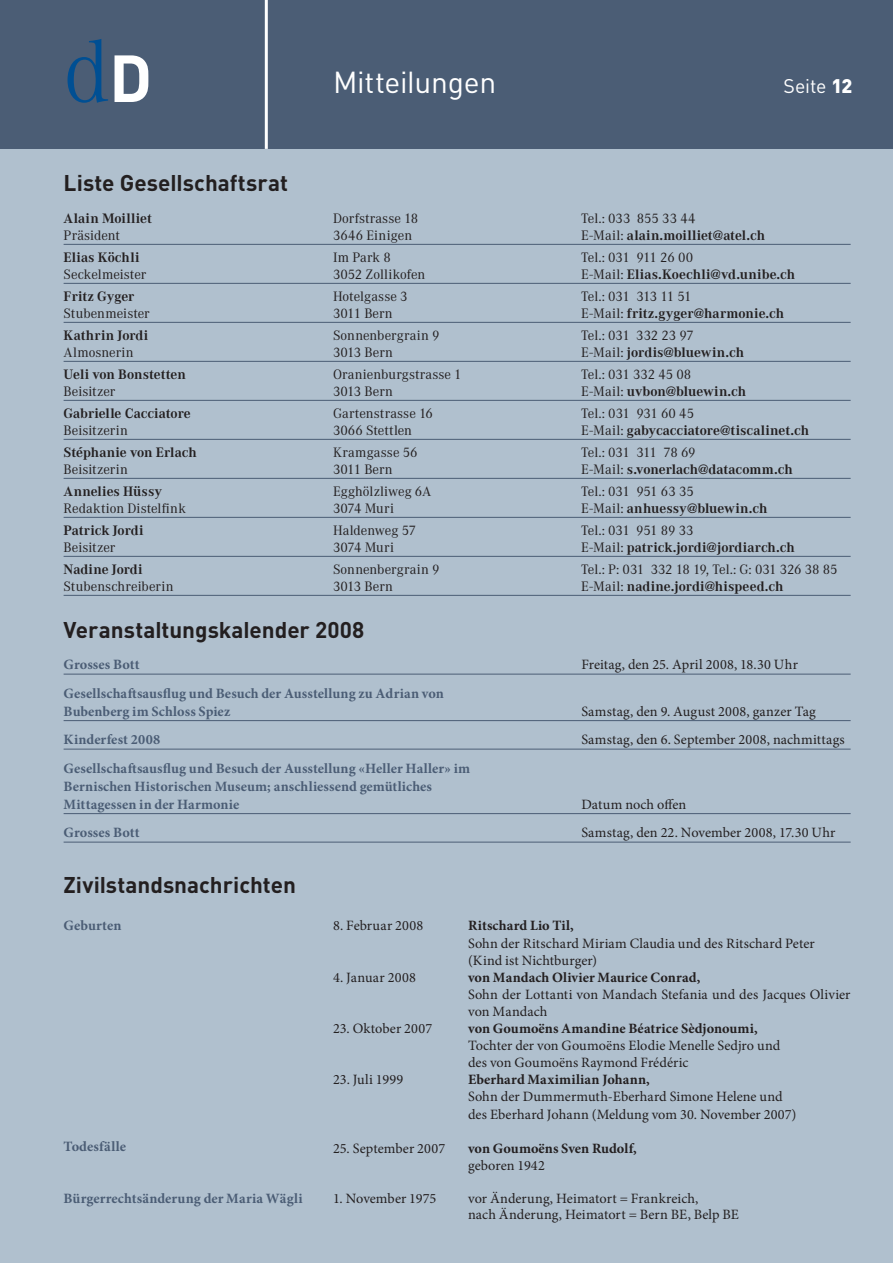
<style>
.page{position:relative;width:893px;height:1263px;background:#fff}
.page>*{position:absolute;margin:0;border:0;box-sizing:border-box;transform-origin:0 0}
.t1{font:300 93.45px "Corporate A";color:#004f93}
.t2{font:30px "DIN";letter-spacing:-.01em;color:#fff}
.t3{font:700 22.5px "DIN";color:#231f20}
.t4{font:19.5px "DIN";letter-spacing:-.005em;color:#fff}
.t5{font:14.25px/17.1px "Minion Pro";letter-spacing:.005em;color:#231f20}
.t6{font:14.25px/16.5px "Corporate A";color:#231f20}
.t7{font:700 14.25px/16.5px "Corporate A";color:#231f20}
.t8{font:700 14.25px/18px "Minion Pro";letter-spacing:.01em;color:#4b5d75}
.t9{font:700 14.25px "Minion Pro";letter-spacing:.005em;color:#231f20}
.t10{font:14.25px/16.5px "Corporate A";letter-spacing:-.025em;color:#231f20}
.t11{font:700 14.25px "Corporate A";letter-spacing:.02em;color:#231f20}
.s1{font-family:"DIN";font-weight:700;font-size:65.4px;color:#fff}
.s2{font-weight:900}
.s3{font-weight:700}
.s4{font-weight:400}
</style>
<div class="page">
<div style="left:0;top:0;width:892px;height:1263px;background:#b0c0ce"></div>
<div style="left:0;top:0;width:892px;height:149px;background:#4b5d75"></div>
<hr style="left:265px;top:0;width:3px;height:149px;background:#fff">
<hr style="left:64px;top:674px;width:786px;height:1px;background:#4b5d75">
<hr style="left:64px;top:720px;width:786px;height:1px;background:#4b5d75">
<hr style="left:64px;top:749px;width:786px;height:1px;background:#4b5d75">
<hr style="left:64px;top:813px;width:786px;height:1px;background:#4b5d75">
<hr style="left:64px;top:842px;width:786px;height:1px;background:#4b5d75">
<hr style="left:64px;top:244px;width:786px;height:1px;background:#4b5d75">
<hr style="left:64px;top:283px;width:786px;height:1px;background:#4b5d75">
<hr style="left:64px;top:322px;width:786px;height:1px;background:#4b5d75">
<hr style="left:64px;top:361px;width:786px;height:1px;background:#4b5d75">
<hr style="left:64px;top:400px;width:786px;height:1px;background:#4b5d75">
<hr style="left:64px;top:439px;width:786px;height:1px;background:#4b5d75">
<hr style="left:64px;top:478px;width:786px;height:1px;background:#4b5d75">
<hr style="left:64px;top:517px;width:786px;height:1px;background:#4b5d75">
<hr style="left:64px;top:556px;width:786px;height:1px;background:#4b5d75">
<hr style="left:64px;top:595px;width:786px;height:1px;background:#4b5d75">
<h1 class="t1" style="left:64px;top:15px;width:90px">d<span class="s1">D</span></h1>
<h3 class="t3" style="left:64px;top:175px;width:226px">Liste Gesellschaftsrat</h3>
<p class="t11" style="left:64px;top:213px;width:90px">Alain Moilliet</p>
<p class="t6" style="left:64px;top:228px;width:58px">Präsident</p>
<p class="t7" style="left:64px;top:250px;width:77px">Elias Köchli</p>
<p class="t6" style="left:64px;top:267px;width:84px">Seckelmeister</p>
<p class="t7" style="left:64px;top:289px;width:72px">Fritz Gyger</p>
<p class="t6" style="left:64px;top:306px;width:88px">Stubenmeister</p>
<p class="t7" style="left:64px;top:328px;width:86px">Kathrin Jordi</p>
<p class="t6" style="left:64px;top:345px;width:72px">Almosnerin</p>
<p class="t7" style="left:64px;top:367px;width:124px">Ueli von Bonstetten</p>
<p class="t6" style="left:64px;top:384px;width:53px">Beisitzer</p>
<p class="t7" style="left:64px;top:406px;width:129px">Gabrielle Cacciatore</p>
<p class="t6" style="left:64px;top:423px;width:66px">Beisitzerin</p>
<p class="t7" style="left:64px;top:445px;width:135px">Stéphanie von Erlach</p>
<p class="t6" style="left:64px;top:462px;width:66px">Beisitzerin</p>
<p class="t7" style="left:64px;top:484px;width:100px">Annelies Hüssy</p>
<p class="t6" style="left:64px;top:501px;width:124px">Redaktion Distelfink</p>
<p class="t7" style="left:64px;top:523px;width:81px">Patrick Jordi</p>
<p class="t6" style="left:64px;top:540px;width:53px">Beisitzer</p>
<p class="t7" style="left:64px;top:562px;width:81px">Nadine Jordi</p>
<p class="t6" style="left:64px;top:579px;width:111px">Stubenschreiberin</p>
<h2 class="t2" style="left:333px;top:71px;width:165px">Mitteilungen</h2>
<h3 class="t4" style="left:783px;top:79px;width:70px">Seite <span class="s2">12</span></h3>
<p class="t6" style="left:333px;top:211px;width:87px">Dorfstrasse 18<br>3646 Einigen</p>
<p class="t6" style="left:333px;top:250px;width:94px">Im Park 8<br>3052 Zollikofen</p>
<p class="t6" style="left:333px;top:289px;width:76px">Hotelgasse 3<br>3011 Bern</p>
<p class="t6" style="left:333px;top:328px;width:108px">Sonnenbergrain 9<br>3013 Bern</p>
<p class="t6" style="left:333px;top:367px;width:130px">Oranienburgstrasse 1<br>3013 Bern</p>
<p class="t6" style="left:333px;top:406px;width:101px">Gartenstrasse 16<br>3066 Stettlen</p>
<p class="t6" style="left:333px;top:445px;width:86px">Kramgasse 56<br>3011 Bern</p>
<p class="t6" style="left:333px;top:484px;width:100px">Egghölzliweg 6A<br>3074 Muri</p>
<p class="t6" style="left:333px;top:523px;width:85px">Haldenweg 57<br>3074 Muri</p>
<p class="t6" style="left:333px;top:562px;width:108px">Sonnenbergrain 9<br>3013 Bern</p>
<p class="t6" style="left:581px;top:211px;width:185px">Tel.: 033 855 33 44<br>E-Mail: <span class="s3">alain.moilliet@atel.ch</span></p>
<p class="t7" style="left:581px;top:250px;width:215px"><span class="s4">Tel.: 031 911 26 00<br>E-Mail:</span> Elias.Koechli@vd.unibe.ch</p>
<p class="t7" style="left:581px;top:289px;width:204px"><span class="s4">Tel.: 031 313 11 51<br>E-Mail:</span> fritz.gyger@harmonie.ch</p>
<p class="t6" style="left:581px;top:328px;width:164px">Tel.: 031 332 23 97<br>E-Mail: <span class="s3">jordis@bluewin.ch</span></p>
<p class="t6" style="left:581px;top:367px;width:166px">Tel.: 031 332 45 08<br>E-Mail: <span class="s3">uvbon@bluewin.ch</span></p>
<p class="t7" style="left:581px;top:406px;width:229px"><span class="s4">Tel.: 031 931 60 45<br>E-Mail:</span> gabycacciatore@tiscalinet.ch</p>
<p class="t7" style="left:581px;top:445px;width:213px"><span class="s4">Tel.: 031 311 78 69<br>E-Mail:</span> s.vonerlach@datacomm.ch</p>
<p class="t6" style="left:581px;top:484px;width:188px">Tel.: 031 951 63 35<br>E-Mail: <span class="s3">anhuessy@bluewin.ch</span></p>
<p class="t7" style="left:581px;top:523px;width:215px"><span class="s4">Tel.: 031 951 89 33<br>E-Mail:</span> patrick.jordi@jordiarch.ch</p>
<p class="t10" style="left:581px;top:562px;width:258px">Tel.: P: 031 332 18 19, Tel.: G: 031 326 38 85<br>E-Mail: <span class="s3">nadine.jordi@hispeed.ch</span></p>
<h3 class="t3" style="left:64px;top:622px;width:302px">Veranstaltungskalender 2008</h3>
<p class="t8" style="left:64px;top:657px;width:78px">Grosses Bott</p>
<p class="t5" style="left:581px;top:658px;width:218px">Freitag, den 25. April 2008, 18.30 Uhr</p>
<p class="t8" style="left:64px;top:686px;width:382px">Gesellschaftsausflug und Besuch der Ausstellung zu Adrian von<br>Bubenberg im Schloss Spiez</p>
<p class="t5" style="left:581px;top:704px;width:236px">Samstag, den 9. August 2008, ganzer Tag</p>
<p class="t8" style="left:64px;top:732px;width:98px">Kinderfest 2008</p>
<p class="t5" style="left:581px;top:733px;width:265px">Samstag, den 6. September 2008, nachmittags</p>
<p class="t8" style="left:64px;top:761px;width:408px">Gesellschaftsausflug und Besuch der Ausstellung «Heller Haller» im<br>Bernischen Historischen Museum; anschliessend gemütliches<br>Mittagessen in der Harmonie</p>
<p class="t5" style="left:581px;top:797px;width:106px">Datum noch offen</p>
<p class="t8" style="left:64px;top:825px;width:78px">Grosses Bott</p>
<p class="t5" style="left:581px;top:826px;width:256px">Samstag, den 22. November 2008, 17.30 Uhr</p>
<h3 class="t3" style="left:64px;top:877px;width:234px">Zivilstandsnachrichten</h3>
<p class="t8" style="left:64px;top:918px;width:59px">Geburten</p>
<p class="t8" style="left:64px;top:1139px;width:64px">Todesfälle</p>
<p class="t8" style="left:64px;top:1191px;width:240px">Bürgerrechtsänderung der Maria Wägli</p>
<p class="t5" style="left:333px;top:919px;width:92px">8. Februar 2008</p>
<p class="t9" style="left:468px;top:920px;width:107px">Ritschard Lio Til,</p>
<p class="t5" style="left:468px;top:936px;width:348px">Sohn der Ritschard Miriam Claudia und des Ritschard Peter (Kind ist Nichtburger)</p>
<p class="t5" style="left:333px;top:970px;width:84px">4. Januar 2008</p>
<p class="t9" style="left:468px;top:972px;width:234px">von Mandach Olivier Maurice Conrad,</p>
<p class="t5" style="left:468px;top:987px;width:384px">Sohn der Lottanti von Mandach Stefania und des Jacques Olivier von Mandach</p>
<p class="t5" style="left:333px;top:1021px;width:101px">23. Oktober 2007</p>
<p class="t9" style="left:468px;top:1023px;width:291px">von Goumoëns Amandine Béatrice Sèdjonoumi,</p>
<p class="t5" style="left:468px;top:1038px;width:313px">Tochter der von Goumoëns Elodie Menelle Sedjro und des von Goumoëns Raymond Frédéric</p>
<p class="t5" style="left:333px;top:1072px;width:72px">23. Juli 1999</p>
<p class="t9" style="left:468px;top:1074px;width:183px">Eberhard Maximilian Johann,</p>
<p class="t5" style="left:468px;top:1090px;width:330px">Sohn der Dummermuth-Eberhard Simone Helene und des Eberhard Johann (Meldung vom 30. November 2007)</p>
<p class="t5" style="left:333px;top:1141px;width:114px">25. September 2007</p>
<p class="t9" style="left:468px;top:1143px;width:170px">von Goumoëns Sven Rudolf,</p>
<p class="t5" style="left:468px;top:1158px;width:78px">geboren 1942</p>
<p class="t5" style="left:333px;top:1191px;width:105px">1. November 1975</p>
<p class="t5" style="left:468px;top:1191px;width:272px;line-height:16.5px">vor Änderung, Heimatort = Frankreich,<br>nach Änderung, Heimatort = Bern BE, Belp BE</p>
</div>
